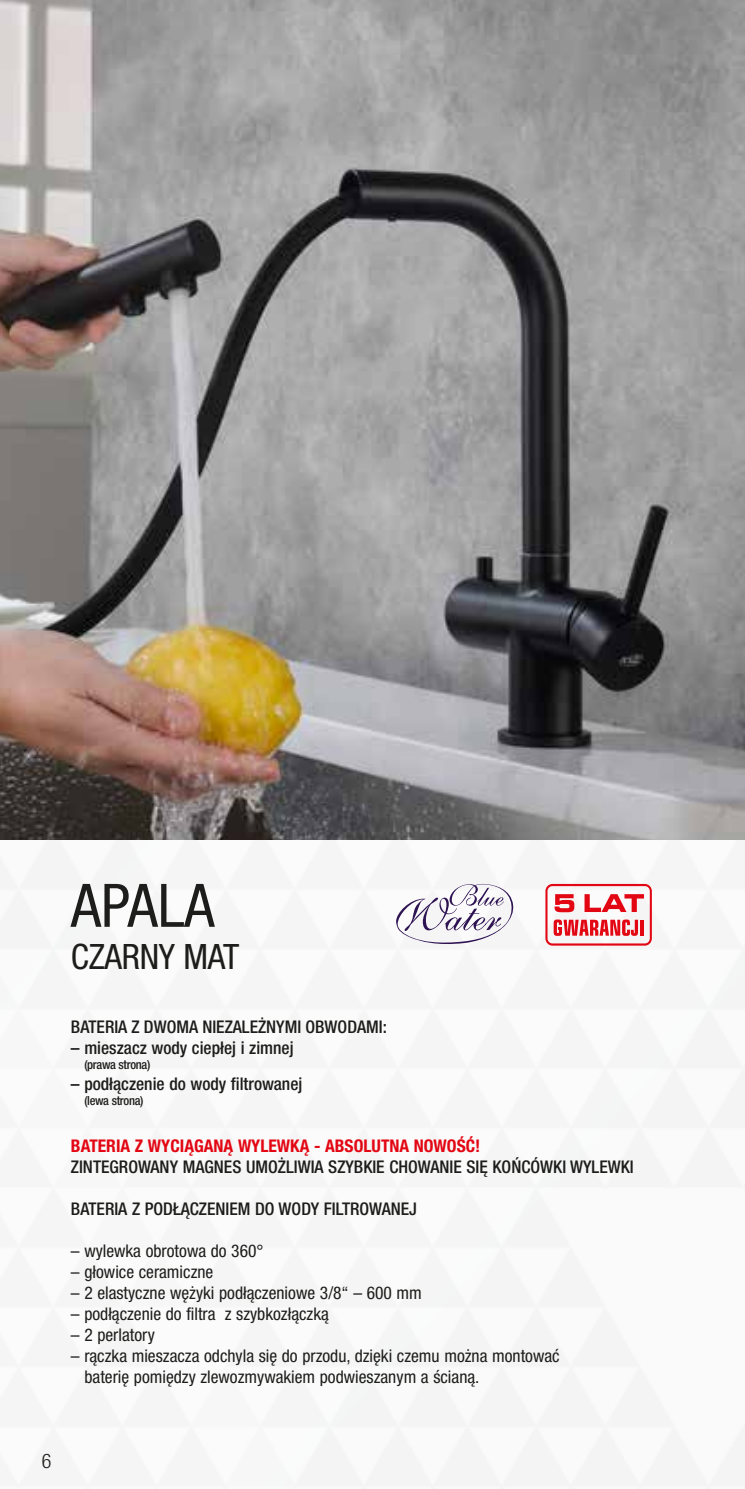
<style>
.page{position:relative;width:745px;height:1489px;background:#fff}
.page>*{position:absolute;margin:0;border:0;box-sizing:border-box;transform-origin:0 0}
.t1{font:condensed 60px "Helvetica Neue LT Pro";color:#1d1d1b}
.t2{font:condensed 35px "Helvetica Neue LT Pro";letter-spacing:-.01em;color:#1d1d1b}
.t3{font:300 condensed 20px "Helvetica Neue LT Pro";color:#1d1d1b}
.t4{font:condensed 17.5px/21px "Helvetica Neue LT Pro";color:#1d1d1b}
.t5{font:500 condensed 17.5px "Helvetica Neue LT Pro";color:#1d1d1b}
.t6{font:700 condensed 17.5px "Helvetica Neue LT Pro";color:#e30613}
.t7{font:500 condensed 12.5px "Helvetica Neue LT Pro";letter-spacing:-.025em;color:#1d1d1b}
</style>
<div class="page">
<img style="left:0;top:0;width:745px;height:1488px">
<img style="left:0;top:0;width:744px;height:839px">
<svg style="left:396px;top:883px;width:117px;height:64px"></svg>
<svg style="left:545px;top:883px;width:106px;height:62px"></svg>
<h1 class="t1" style="left:71px;top:870px;width:145px">APALA</h1>
<h2 class="t2" style="left:71px;top:936px;width:170px">CZARNY MAT</h2>
<p class="t5" style="left:71px;top:1016px;width:317px">BATERIA Z DWOMA NIEZALEŻNYMI OBWODAMI:</p>
<p class="t5" style="left:71px;top:1037px;width:224px">– mieszacz wody ciepłej i zimnej</p>
<p class="t7" style="left:84px;top:1056px;width:67px">(prawa strona)</p>
<p class="t5" style="left:71px;top:1073px;width:233px">– podłączenie do wody filtrowanej</p>
<p class="t7" style="left:84px;top:1092px;width:61px">(lewa strona)</p>
<p class="t6" style="left:71px;top:1135px;width:410px">BATERIA Z WYCIĄGANĄ WYLEWKĄ - ABSOLUTNA NOWOŚĆ!</p>
<p class="t5" style="left:71px;top:1156px;width:564px">ZINTEGROWANY MAGNES UMOŻLIWIA SZYBKIE CHOWANIE SIĘ KOŃCÓWKI WYLEWKI</p>
<p class="t5" style="left:71px;top:1198px;width:347px">BATERIA Z PODŁĄCZENIEM DO WODY FILTROWANEJ</p>
<p class="t4" style="left:71px;top:1240px;width:194px">– wylewka obrotowa do 360°</p>
<p class="t4" style="left:71px;top:1261px;width:144px">– głowice ceramiczne</p>
<p class="t4" style="left:71px;top:1282px;width:352px">– 2 elastyczne wężyki podłączeniowe 3/8“ – 600 mm</p>
<p class="t4" style="left:71px;top:1303px;width:259px">– podłączenie do filtra z szybkozłączką</p>
<p class="t4" style="left:71px;top:1324px;width:85px">– 2 perlatory</p>
<p class="t4" style="left:84px;top:1345px;width:476px;text-indent:-13px">– rączka mieszacza odchyla się do przodu, dzięki czemu można montować baterię pomiędzy zlewozmywakiem podwieszanym a ścianą.</p>
<p class="t3" style="left:42px;top:1448px;width:11px">6</p>
</div>
